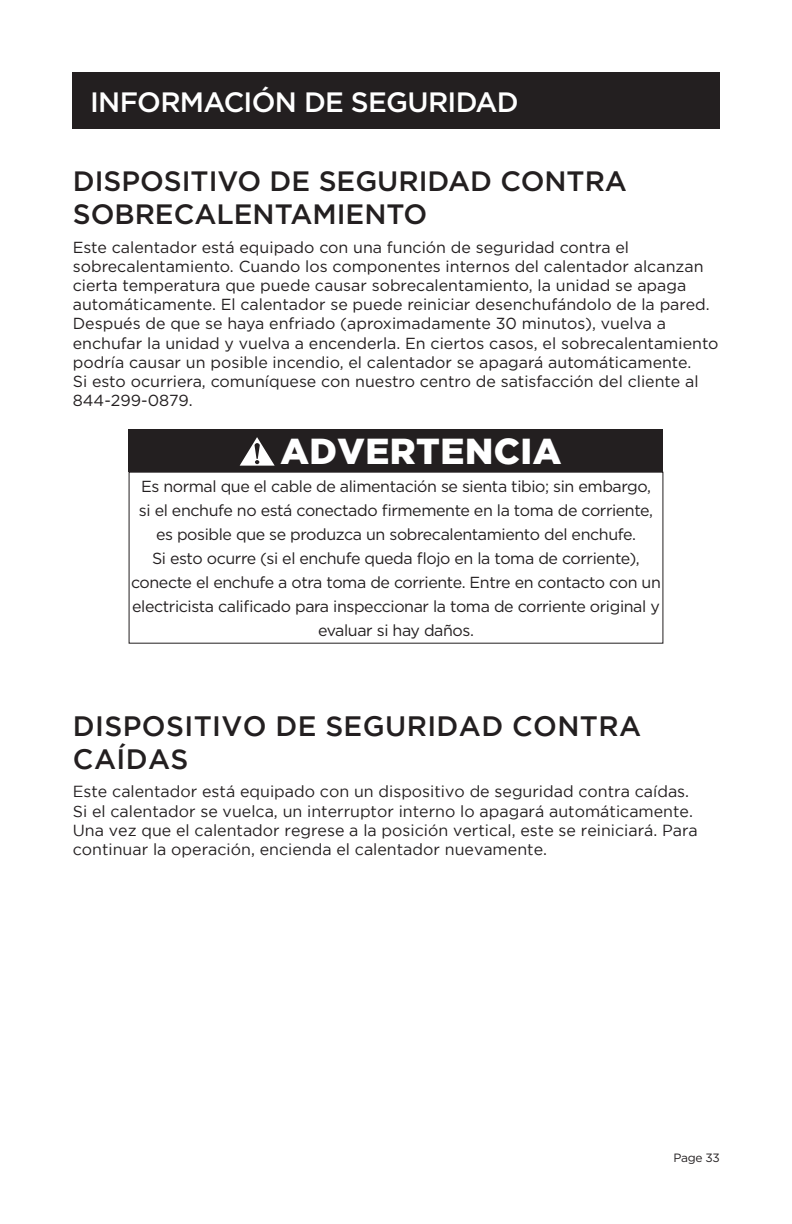
<style>
.page{position:relative;width:792px;height:1224px;background:#fff}
.page>*{position:absolute;margin:0;border:0;box-sizing:border-box;transform-origin:0 0}
.t1{font:900 36px "Gotham";letter-spacing:.015em;color:#fff}
.body_copy{font:500 28px/33.6px "Gotham";color:#231f20}
.body_copy-2{font:500 28px/33.6px "Gotham";letter-spacing:.015em;color:#231f20}
.t2{font:500 28px "Gotham";letter-spacing:-.025em;color:#fff}
.body_copy-3{font:16px/19.2px "Gotham";color:#231f20}
.body_copy-4{font:16px/24px "Gotham";letter-spacing:-.025em;color:#231f20;text-align:center}
.body_copy-5{font:16px/19.2px "Gotham";color:#231f20}
.body_copy-6{font:12px "Gotham";letter-spacing:-.025em;color:#231f20}
.s1{font-style:inherit}
</style>
<div class="page">
<div style="left:129px;top:429px;width:534px;height:43px;background:#231f20"></div>
<svg style="left:240px;top:437px;width:35px;height:29px"></svg>
<div style="left:72px;top:72px;width:648px;height:57px;background:#231f20"></div>
<p class="t2" style="left:90px;top:83px;width:430px">INFORMACIÓN DE SEGURIDAD</p>
<p class="body_copy" style="left:73px;top:164px;width:556px">DISPOSITIVO DE SEGURIDAD CONTRA<br>SOBRECALENTAMIENTO</p>
<p class="body_copy-3" style="left:73px;top:237px;width:647px">Este calentador está equipado con una función de seguridad contra el sobrecalentamiento. Cuando los componentes internos del calentador alcanzan cierta temperatura que puede causar sobrecalentamiento, la unidad se apaga automáticamente. El calentador se puede reiniciar desenchufándolo de la pared.<br>Después de que se haya enfriado (aproximadamente 30 minutos), vuelva a enchufar la unidad y vuelva a encenderla. En ciertos casos, el sobrecalentamiento podría causar un posible incendio, el calentador se apagará automáticamente.<br>Si esto ocurriera, comuníquese con nuestro centro de satisfacción del cliente al 844-299-0879<span class="s1">.</span></p>
<p class="t1" style="left:280px;top:430px;width:283px">ADVERTENCIA</p>
<p class="body_copy-4" style="left:131px;top:474px;width:531px">Es normal que el cable de alimentación se sienta tibio; sin embargo,<br>si el enchufe no está conectado firmemente en la toma de corriente, es posible que se produzca un sobrecalentamiento del enchufe.<br>Si esto ocurre (si el enchufe queda flojo en la toma de corriente), conecte el enchufe a otra toma de corriente. Entre en contacto con un electricista calificado para inspeccionar la toma de corriente original y evaluar si hay daños.</p>
<p class="body_copy-2" style="left:73px;top:708px;width:570px">DISPOSITIVO DE SEGURIDAD CONTRA<br>CAÍDAS</p>
<p class="body_copy-5" style="left:73px;top:782px;width:627px">Este calentador está equipado con un dispositivo de seguridad contra caídas.<br>Si el calentador se vuelca, un interruptor interno lo apagará automáticamente.<br>Una vez que el calentador regrese a la posición vertical, este se reiniciará. Para continuar la operación, encienda el calentador nuevamente.</p>
<p class="body_copy-6" style="left:674px;top:1150px;width:48px">Page 33</p>
</div>
